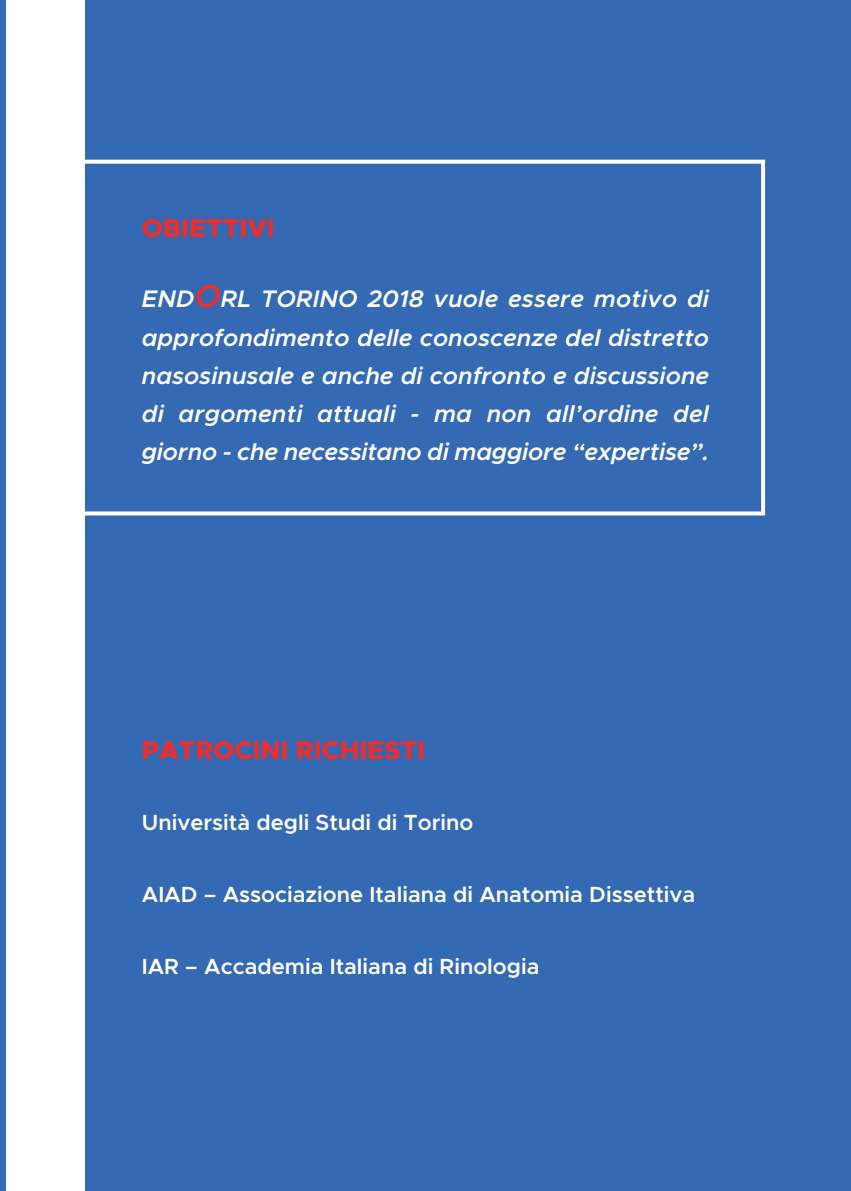
<style>
.page{position:relative;width:851px;height:1191px;background:#fff}
.page>*{position:absolute;margin:0;border:0;box-sizing:border-box;transform-origin:0 0}
.t1{font:800 26px "Metropolis";color:#ee2e2c}
.t2{font:italic 600 24px/38px "Metropolis";letter-spacing:-.01em;color:#fff;text-align:justify}
.t3{font:600 22px "Metropolis";color:#fff}
.s1{font-size:32px;color:#ee2e2c}
</style>
<div class="page">
<div style="left:85px;top:0;width:765px;height:1191px;background:#336ab3"></div>
<div style="left:0;top:0;width:6px;height:1191px;background:#336ab3"></div>
<div style="left:57px;top:160px;width:708px;height:355px;border:4px solid #fff"></div>
<p class="t1" style="left:142px;top:217px;width:134px">OBIETTIVI</p>
<p class="t2" style="left:142px;top:281px;width:568px">END<span class="s1">O</span>RL TORINO 2018 vuole essere motivo di approfondimento delle conoscenze del distretto nasosinusale e anche di confronto e discussione di argomenti attuali - ma non all’ordine del giorno - che necessitano di maggiore “expertise”.</p>
<p class="t1" style="left:142px;top:738px;width:285px">PATROCINI RICHIESTI</p>
<p class="t3" style="left:142px;top:812px;width:333px">università degli studi di torino</p>
<p class="t3" style="left:142px;top:884px;width:555px">aiad – associazione italiana di anatomia dissettiva</p>
<p class="t3" style="left:142px;top:956px;width:399px">iar – accademia italiana di rinologia</p>
</div>
